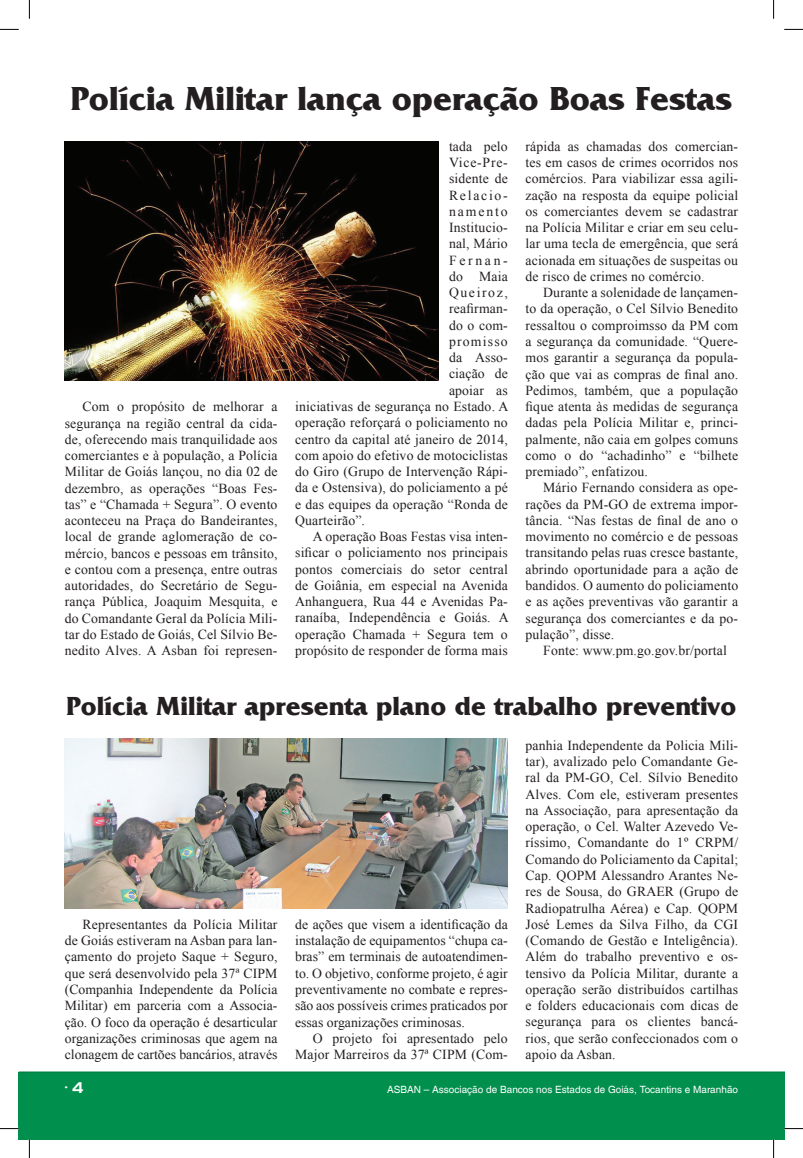
<style>
.page{position:relative;width:803px;height:1158px;background:#fff}
.page>*{position:absolute;margin:0;border:0;box-sizing:border-box;transform-origin:0 0}
.t1{font:700 35px "France";color:#231f20}
.t2{font:700 27.5px "France";color:#231f20}
.t3{font:15px "Aero Regular SWFTE";color:#fff}
.t4{font:13.75px/16.2px "Times New Roman";letter-spacing:.01em;color:#231f20;text-align:justify}
.t5{font:13.75px "Times New Roman";letter-spacing:.125em;color:#231f20}
.t6{font:13.75px "Times New Roman";letter-spacing:.115em;color:#231f20}
.t7{font:13.75px "Times New Roman";letter-spacing:.085em;color:#231f20}
.t8{font:13.75px "Times New Roman";letter-spacing:.14em;color:#231f20}
.t9{font:10px "Switzerland Plain";color:#fff}
</style>
<div class="page">
<div style="left:19px;top:1071px;width:764px;height:67px;background:#008f4d"></div>
<div style="left:766px;top:1071px;width:18px;height:67px;background:#008f4d"></div>
<hr style="left:19px;top:1071px;width:754px;height:1px;background:#007e3d">
<img style="left:65px;top:738px;width:443px;height:170px">
<img style="left:65px;top:141px;width:373px;height:239px">
<svg style="left:0;top:29px;width:19px;height:1px"></svg>
<svg style="left:784px;top:29px;width:19px;height:1px"></svg>
<svg style="left:0;top:1127px;width:19px;height:2px"></svg>
<svg style="left:784px;top:1127px;width:19px;height:2px"></svg>
<svg style="left:29px;top:0;width:1px;height:19px"></svg>
<svg style="left:29px;top:1138px;width:1px;height:19px"></svg>
<svg style="left:773px;top:0;width:1px;height:19px"></svg>
<svg style="left:773px;top:1138px;width:1px;height:19px"></svg>
<h1 class="t1" style="left:71px;top:79px;width:663px">Polícia Militar lança operação Boas Festas</h1>
<p class="t4" style="left:65px;top:398px;width:214px;text-indent:18px">Com o propósito de melhorar a segurança na região central da cida&shy;de, oferecendo mais tranquilidade aos comerciantes e à população, a Polícia Militar de Goiás lançou, no dia 02 de dezembro, as operações “Boas Fes&shy;tas” e “Chamada + Segura”. O evento aconteceu na Praça do Bandeirantes, local de grande aglomeração de co&shy;mércio, bancos e pessoas em trânsito, e contou com a presença, entre outras autoridades, do Secretário de Segu&shy;rança Pública, Joaquim Mesquita, e do Comandante Geral da Polícia Mili&shy;tar do Estado de Goiás, Cel Sílvio Be&shy;nedito Alves. A Asban foi represen-</p>
<p class="t4" style="left:449px;top:138px;width:60px">tada pelo</p>
<p class="t4" style="left:449px;top:154px;width:60px">Vice-Pre-</p>
<p class="t4" style="left:449px;top:170px;width:60px">sidente de</p>
<p class="t5" style="left:449px;top:186px;width:60px">Relacio-</p>
<p class="t8" style="left:449px;top:202px;width:60px">namento</p>
<p class="t4" style="left:449px;top:219px;width:60px">Institucio-</p>
<p class="t4" style="left:449px;top:235px;width:60px">nal, Mário</p>
<p class="t4" style="left:449px;top:251px;width:60px">Fernan-</p>
<p class="t4" style="left:449px;top:268px;width:60px">do Maia</p>
<p class="t6" style="left:449px;top:283px;width:60px">Queiroz,</p>
<p class="t4" style="left:449px;top:300px;width:60px">reafirman-</p>
<p class="t4" style="left:449px;top:317px;width:60px">do o com-</p>
<p class="t7" style="left:449px;top:332px;width:60px">promisso</p>
<p class="t4" style="left:449px;top:349px;width:60px">da Asso-</p>
<p class="t4" style="left:449px;top:365px;width:60px">ciação de</p>
<p class="t4" style="left:449px;top:382px;width:60px">apoiar as</p>
<p class="t4" style="left:295px;top:398px;width:215px">iniciativas de segurança no Estado. A</p>
<p class="t4" style="left:295px;top:414px;width:214px">operação reforçará o policiamento no</p>
<p class="t4" style="left:295px;top:430px;width:214px">centro da capital até janeiro de 2014,</p>
<p class="t4" style="left:295px;top:447px;width:214px">com apoio do efetivo de motociclistas</p>
<p class="t4" style="left:295px;top:463px;width:214px">do Giro (Grupo de Intervenção Rápi-</p>
<p class="t4" style="left:295px;top:479px;width:214px">da e Ostensiva), do policiamento a pé</p>
<p class="t4" style="left:295px;top:495px;width:214px">e das equipes da operação “Ronda de</p>
<p class="t4" style="left:295px;top:512px;width:71px">Quarteirão”.</p>
<p class="t4" style="left:313px;top:528px;width:196px">A operação Boas Festas visa inten-</p>
<p class="t4" style="left:295px;top:544px;width:214px">sificar o policiamento nos principais</p>
<p class="t4" style="left:295px;top:560px;width:214px">pontos comerciais do setor central</p>
<p class="t4" style="left:295px;top:577px;width:214px">de Goiânia, em especial na Avenida</p>
<p class="t4" style="left:295px;top:593px;width:214px">Anhanguera, Rua 44 e Avenidas Pa-</p>
<p class="t4" style="left:295px;top:609px;width:215px">ranaíba, Independência e Goiás. A</p>
<p class="t4" style="left:295px;top:625px;width:214px">operação Chamada + Segura tem o</p>
<p class="t4" style="left:295px;top:642px;width:214px">propósito de responder de forma mais</p>
<p class="t4" style="left:525px;top:138px;width:214px">rápida as chamadas dos comercian&shy;tes em casos de crimes ocorridos nos comércios. Para viabilizar essa agili&shy;zação na resposta da equipe policial os comerciantes devem se cadastrar na Polícia Militar e criar em seu celu&shy;lar uma tecla de emergência, que será acionada em situações de suspeitas ou de risco de crimes no comércio.</p>
<p class="t4" style="left:525px;top:284px;width:214px;text-indent:18px">Durante a solenidade de lançamen&shy;to da operação, o Cel Sílvio Benedito ressaltou o comproimsso da PM com a segurança da comunidade. “Quere&shy;mos garantir a segurança da popula&shy;ção que vai as compras de final ano.<br>Pedimos, também, que a população fique atenta às medidas de segurança dadas pela Polícia Militar e, princi&shy;palmente, não caia em golpes comuns como o do “achadinho” e “bilhete premiado”, enfatizou.</p>
<p class="t4" style="left:525px;top:479px;width:214px;text-indent:18px">Mário Fernando considera as ope&shy;rações da PM-GO de extrema impor&shy;tância. “Nas festas de final de ano o movimento no comércio e de pessoas transitando pelas ruas cresce bastante, abrindo oportunidade para a ação de bandidos. O aumento do policiamento e as ações preventivas vão garantir a segurança dos comerciantes e da po&shy;pulação”, disse.</p>
<p class="t4" style="left:543px;top:642px;width:185px">Fonte: www.pm.go.gov.br/portal</p>
<h2 class="t2" style="left:67px;top:690px;width:671px">Polícia Militar apresenta plano de trabalho preventivo</h2>
<p class="t4" style="left:65px;top:915px;width:214px;text-indent:18px">Representantes da Polícia Militar de Goiás estiveram na Asban para lan&shy;çamento do projeto Saque + Seguro, que será desenvolvido pela 37ª CIPM (Companhia Independente da Polícia Militar) em parceria com a Associa&shy;ção. O foco da operação é desarticular organizações criminosas que agem na clonagem de cartões bancários, através</p>
<p class="t4" style="left:295px;top:915px;width:214px">de ações que visem a identificação da instalação de equipamentos “chupa ca&shy;bras” em terminais de autoatendimen&shy;to. O objetivo, conforme projeto, é agir preventivamente no combate e repres&shy;são aos possíveis crimes praticados por essas organizações criminosas.</p>
<p class="t4" style="left:295px;top:1029px;width:214px;text-align:right">O projeto foi apresentado pelo<br>Major Marreiros da 37ª CIPM (Com-</p>
<p class="t4" style="left:525px;top:736px;width:214px">panhia Independente da Policia Mili&shy;tar), avalizado pelo Comandante Ge&shy;ral da PM-GO, Cel. Sílvio Benedito Alves. Com ele, estiveram presentes na Associação, para apresentação da operação, o Cel. Walter Azevedo Ve&shy;ríssimo, Comandante do 1º CRPM/ Comando do Policiamento da Capital; Cap. QOPM Alessandro Arantes Ne&shy;res de Sousa, do GRAER (Grupo de Radiopatrulha Aérea) e Cap. QOPM José Lemes da Silva Filho, da CGI (Comando de Gestão e Inteligência).<br>Além do trabalho preventivo e os&shy;tensivo da Polícia Militar, durante a operação serão distribuídos cartilhas e folders educacionais com dicas de segurança para os clientes bancá&shy;rios, que serão confeccionados com o apoio da Asban.</p>
<p class="t3" style="left:65px;top:1077px;width:20px">• 4</p>
<p class="t9" style="left:387px;top:1082px;width:352px">ASBAN – Associação de Bancos nos Estados de Goiás, Tocantins e Maranhão</p>
</div>
